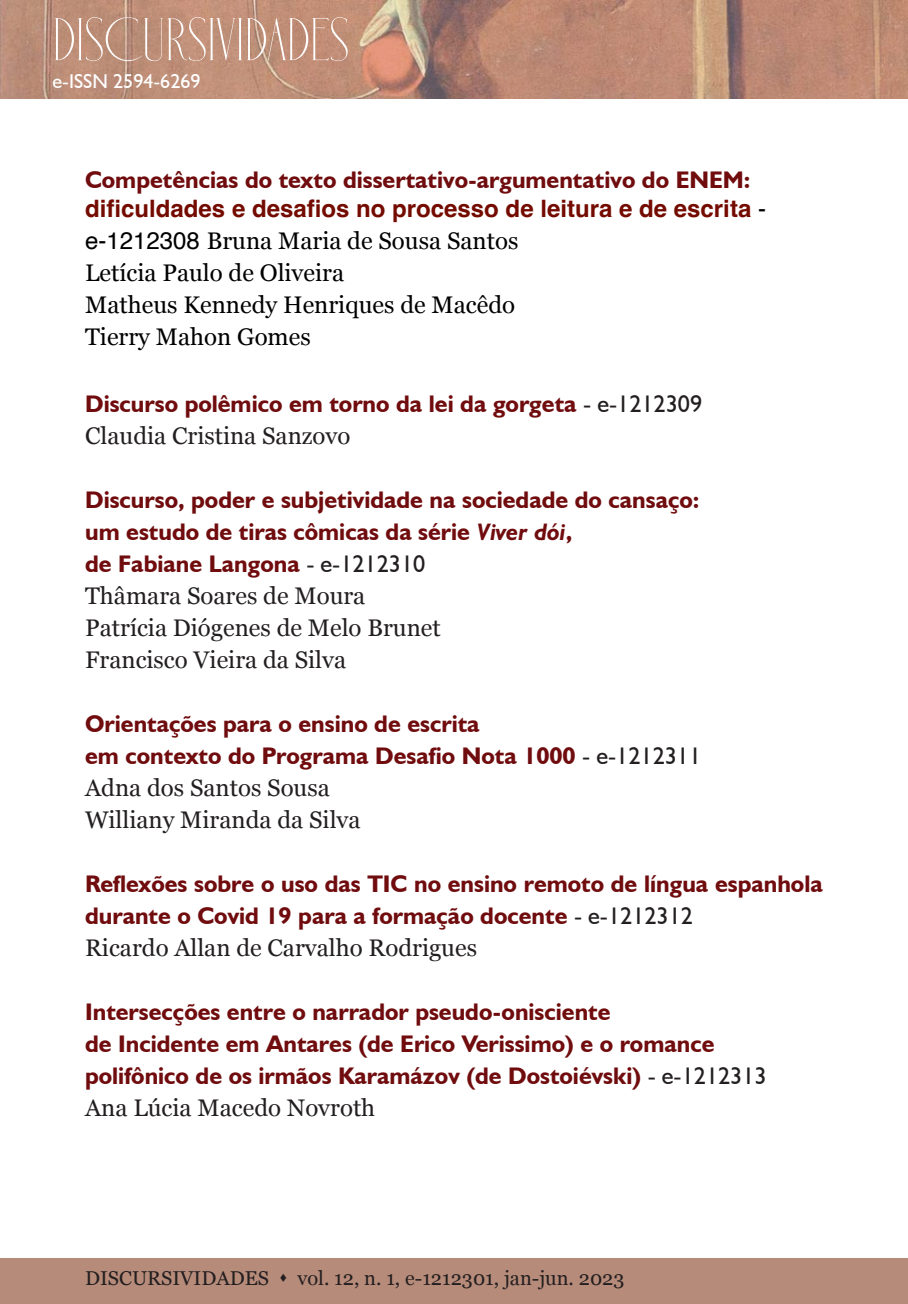
<style>
.page{position:relative;width:908px;height:1304px;background:#fff}
.page>*{position:absolute;margin:0;border:0;box-sizing:border-box;transform-origin:0 0}
.t1{font:60px "Holipop";color:#fff}
.t2{font:700 24px/32px "Humanist 521 BT";color:#700c0e}
.t3{font:24px "Georgia";color:#231f20}
.t4{font:24px/32px "Georgia";color:#000}
.t5{font:700 24px "Helvetica";color:#740b00}
.t6{font:20px "Georgia";color:#231f20}
.t7{font:20px "Humanist 521 BT";color:#fff}
.s1{font-weight:400;color:#000}
.s2{font-family:"Helvetica"}
.s3{font-weight:400;color:#231f20}
.s4{font-style:italic}
</style>
<div class="page">
<img style="left:0;top:0;width:907px;height:99px">
<div style="left:0;top:1259px;width:907px;height:45px;background:#b78b7a"></div>
<h1 class="t1" style="left:52px;top:10px;width:298px">DISCURSIVIDADES</h1>
<p class="t7" style="left:52px;top:69px;width:150px">e-ISSN 2594-6269</p>
<p class="t2" style="left:85px;top:164px;width:666px">Competências do texto dissertativo-argumentativo do ENEM:</p>
<p class="t5" style="left:85px;top:199px;width:682px">dificuldades e desafios no processo de leitura e de escrita <span class="s1">-</span></p>
<p class="t4" style="left:85px;top:225px;width:434px"><span class="s2">e-1212308</span> Bruna Maria de Sousa Santos<br>Letícia Paulo de Oliveira<br>Matheus Kennedy Henriques de Macêdo<br>Tierry Mahon Gomes</p>
<p class="t2" style="left:85px;top:388px;width:618px">Discurso polêmico em torno da lei da gorgeta <span class="s3">- e-1212309</span></p>
<p class="t3" style="left:85px;top:419px;width:267px">Claudia Cristina Sanzovo</p>
<p class="t2" style="left:85px;top:484px;width:615px">Discurso, poder e subjetividade na sociedade do cansaço:</p>
<p class="t2" style="left:85px;top:516px;width:488px">um estudo de tiras cômicas da série <span class="s4">Viver dói</span>,</p>
<p class="t2" style="left:85px;top:548px;width:341px">de Fabiane Langona <span class="s3">- e-1212310</span></p>
<p class="t3" style="left:85px;top:579px;width:282px">Thâmara Soares de Moura</p>
<p class="t3" style="left:85px;top:611px;width:357px">Patrícia Diógenes de Melo Brunet</p>
<p class="t3" style="left:85px;top:643px;width:262px">Francisco Vieira da Silva</p>
<p class="t2" style="left:85px;top:708px;width:396px">Orientações para o ensino de escrita</p>
<p class="t2" style="left:85px;top:740px;width:617px">em contexto do Programa Desafio Nota 1000 <span class="s3">- e-1212311</span></p>
<p class="t3" style="left:85px;top:771px;width:246px">Adna dos Santos Sousa</p>
<p class="t3" style="left:85px;top:803px;width:277px">Williany Miranda da Silva</p>
<p class="t2" style="left:85px;top:868px;width:738px">Reflexões sobre o uso das TIC no ensino remoto de língua espanhola durante o Covid 19 para a formação docente <span class="s3">- e-1212312</span></p>
<p class="t3" style="left:85px;top:931px;width:393px">Ricardo Allan de Carvalho Rodrigues</p>
<p class="t2" style="left:85px;top:996px;width:526px">Intersecções entre o narrador pseudo-onisciente</p>
<p class="t2" style="left:85px;top:1028px;width:682px">de Incidente em Antares (de Erico Verissimo) e o romance polifônico de os irmãos Karamázov (de Dostoiévski) <span class="s3">- e-1212313</span></p>
<p class="t3" style="left:85px;top:1091px;width:291px">Ana Lúcia Macedo Novroth</p>
<p class="t6" style="left:85px;top:1264px;width:540px">DISCURSIVIDADES ▲ vol. 12, n. 1, e-1212301, jan-jun. 2023</p>
</div>
